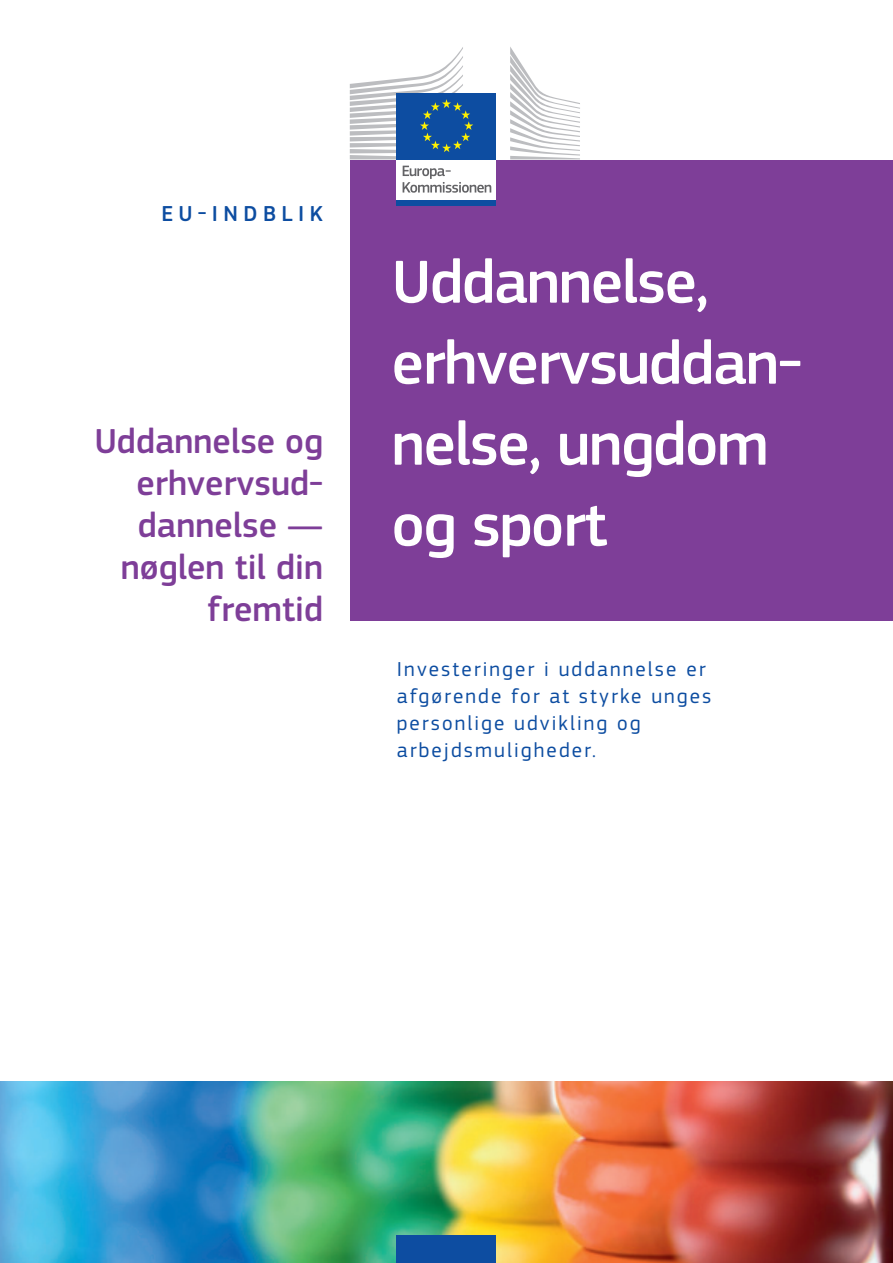
<style>
.page{position:relative;width:893px;height:1263px;background:#fff}
.page>*{position:absolute;margin:0;border:0;box-sizing:border-box;transform-origin:0 0}
.CV_Heading01{font:500 63px/81px "EC Square Sans Pro";letter-spacing:-.02em;color:#fff}
.CV_Heading02{font:500 36px/42px "EC Square Sans Pro";color:#7e3e98;text-align:right}
.CV_Heading04{font:500 22.5px "EC Square Sans Pro";letter-spacing:.24em;color:#0d4da1}
.CV_Heading03{font:21px/27px "EC Square Sans Pro";letter-spacing:.1em;color:#0d4da1}
</style>
<div class="page">
<div style="left:350px;top:160px;width:543px;height:461px;background:#7e3e98"></div>
<img style="left:0;top:1081px;width:893px;height:182px">
<div style="left:397px;top:157px;width:99px;height:45px;background:#fff"></div>
<div style="left:397px;top:93px;width:99px;height:66px;background:#0d4da1"></div>
<svg style="left:350px;top:47px;width:123px;height:112px"></svg>
<div style="left:397px;top:200px;width:99px;height:6px;background:#0d4da1"></div>
<svg style="left:510px;top:47px;width:70px;height:112px"></svg>
<svg style="left:403px;top:166px;width:88px;height:27px"></svg>
<div style="left:397px;top:1236px;width:99px;height:27px;background:#0d4da1"></div>
<p class="CV_Heading04" style="left:161px;top:201px;width:163px">EU‑INDBLIK</p>
<p class="CV_Heading02" style="left:94px;top:421px;width:230px">Uddannelse og erhvervsud‑ dannelse — nøglen til din fremtid</p>
<p class="CV_Heading01" style="left:392px;top:243px;width:412px">Uddannelse, erhvervsuddan‑ nelse, ungdom og sport</p>
<p class="CV_Heading03" style="left:397px;top:655px;width:316px">Investeringer i uddannelse er afgørende for at styrke unges personlige udvikling og arbejdsmuligheder.</p>
</div>
